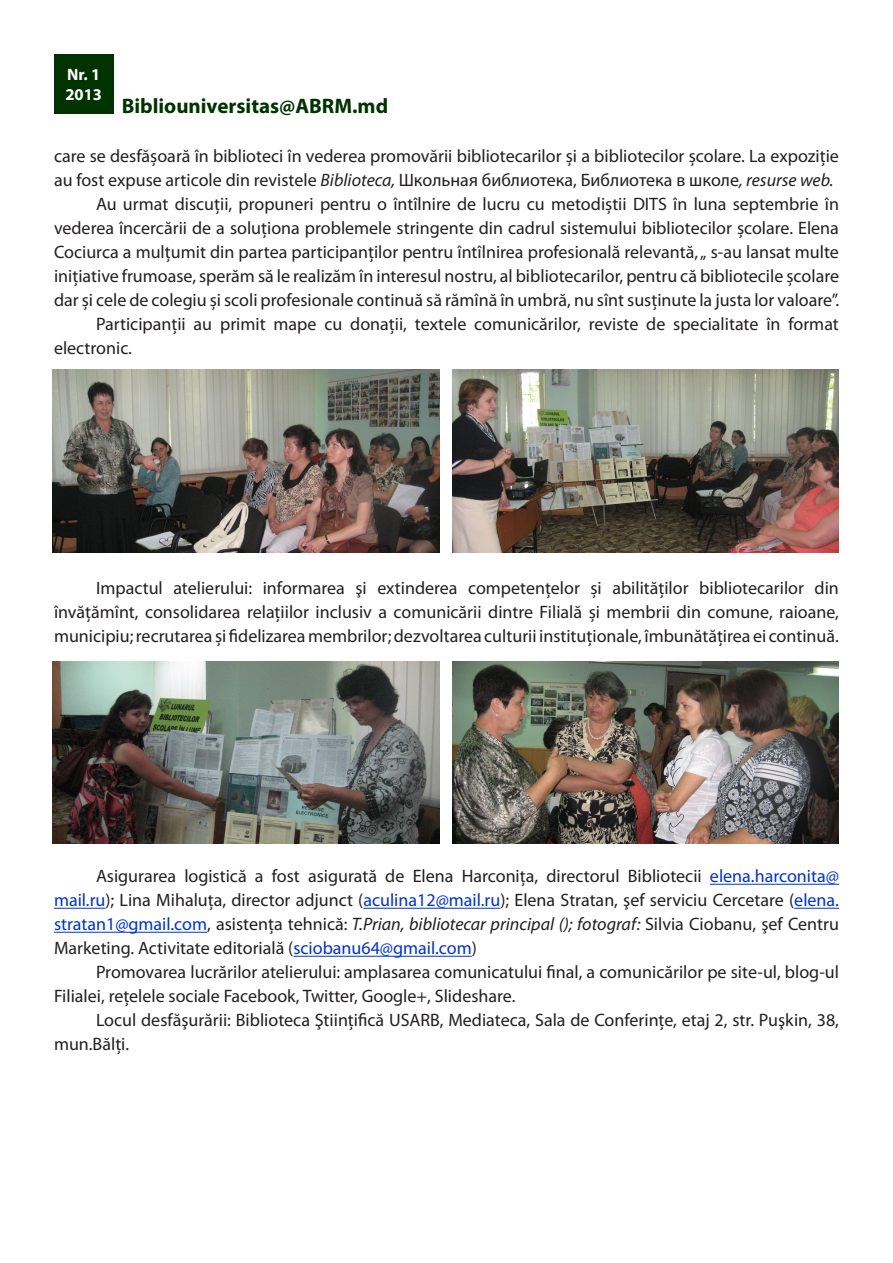
<style>
.page{position:relative;width:893px;height:1263px;background:#fff}
.page>*{position:absolute;margin:0;border:0;box-sizing:border-box;transform-origin:0 0}
.t1{font:700 21px "Myriad Pro";color:#030}
.t2{font:18px/24px "Myriad Pro";color:#231f20}
.t3{font:700 16.5px "Myriad Pro";color:#fff}
.s1{font-style:italic}
.s2{color:#03c}
</style>
<div class="page">
<hr style="left:710px;top:884px;width:129px;height:1px;background:#03c">
<hr style="left:54px;top:908px;width:51px;height:1px;background:#03c">
<hr style="left:363px;top:908px;width:137px;height:1px;background:#03c">
<hr style="left:794px;top:908px;width:45px;height:1px;background:#03c">
<hr style="left:54px;top:932px;width:153px;height:1px;background:#03c">
<hr style="left:293px;top:956px;width:179px;height:1px;background:#03c">
<img style="left:52px;top:370px;width:387px;height:182px">
<img style="left:452px;top:370px;width:387px;height:182px">
<img style="left:52px;top:661px;width:387px;height:182px">
<img style="left:452px;top:661px;width:387px;height:182px">
<div style="left:54px;top:54px;width:59px;height:59px;background:#030"></div>
<p class="t3" style="left:67px;top:64px;width:35px">Nr. 1</p>
<p class="t3" style="left:65px;top:83px;width:38px">2013</p>
<p class="t1" style="left:122px;top:93px;width:268px">Bibliouniversitas@ABRM.md</p>
<p class="t2" style="left:54px;top:144px;width:786px">care se desfășoară în biblioteci în vederea promovării bibliotecarilor și a bibliotecilor școlare. La expoziție au fost expuse articole din revistele <span class="s1">Biblioteca,</span> Школьная библиотека, Библиотека в школе<span class="s1">, resurse web.</span></p>
<p class="t2" style="left:54px;top:192px;width:787px;text-align:justify;text-indent:42px">Au urmat discuții, propuneri pentru o întîlnire de lucru cu metodiștii DITS în luna septembrie în vederea încercării de a soluţiona problemele stringente din cadrul sistemului bibliotecilor școlare. Elena Cociurca a mulțumit din partea participanților pentru întîlnirea profesională relevantă, „ s-au lansat multe inițiative frumoase, sperăm să le realizăm în interesul nostru, al bibliotecarilor, pentru că bibliotecile școlare dar și cele de colegiu și scoli profesionale continuă să rămînă în umbră, nu sînt susținute la justa lor valoare”.</p>
<p class="t2" style="left:54px;top:312px;width:786px;text-indent:42px">Participanții au primit mape cu donații, textele comunicărilor, reviste de specialitate în format electronic.</p>
<p class="t2" style="left:54px;top:576px;width:786px;text-align:justify;text-indent:42px">Impactul atelierului: informarea şi extinderea competențelor și abilităților bibliotecarilor din învățămînt, consolidarea relațiilor inclusiv a comunicării dintre Filială și membrii din comune, raioane, municipiu; recrutarea și fidelizarea membrilor; dezvoltarea culturii instituționale, îmbunătățirea ei continuă.</p>
<p class="t2" style="left:54px;top:864px;width:786px;text-align:justify;text-indent:42px">Asigurarea logistică a fost asigurată de Elena Harconiţa, directorul Bibliotecii <span class="s2">elena.harconita@ mail.ru</span>); Lina Mihaluţa, director adjunct (<span class="s2">aculina12@mail.ru</span>); Elena Stratan, şef serviciu Cercetare (<span class="s2">elena. stratan1@gmail.com</span>, asistenţa tehnică: <span class="s1">T.Prian, bibliotecar principal (); fotograf:</span> Silvia Ciobanu, şef Centru Marketing. Activitate editorială (<span class="s2">sciobanu64@gmail.com</span>)</p>
<p class="t2" style="left:54px;top:960px;width:786px;text-indent:42px">Promovarea lucrărilor atelierului: amplasarea comunicatului final, a comunicărilor pe site-ul, blog-ul<br>Filialei, rețelele sociale Facebook, Twitter, Google+, Slideshare.</p>
<p class="t2" style="left:54px;top:1008px;width:786px;text-indent:42px">Locul desfăşurării: Biblioteca Ştiinţifică USARB, Mediateca, Sala de Conferinţe, etaj 2, str. Puşkin, 38, mun.Bălţi.</p>
</div>
